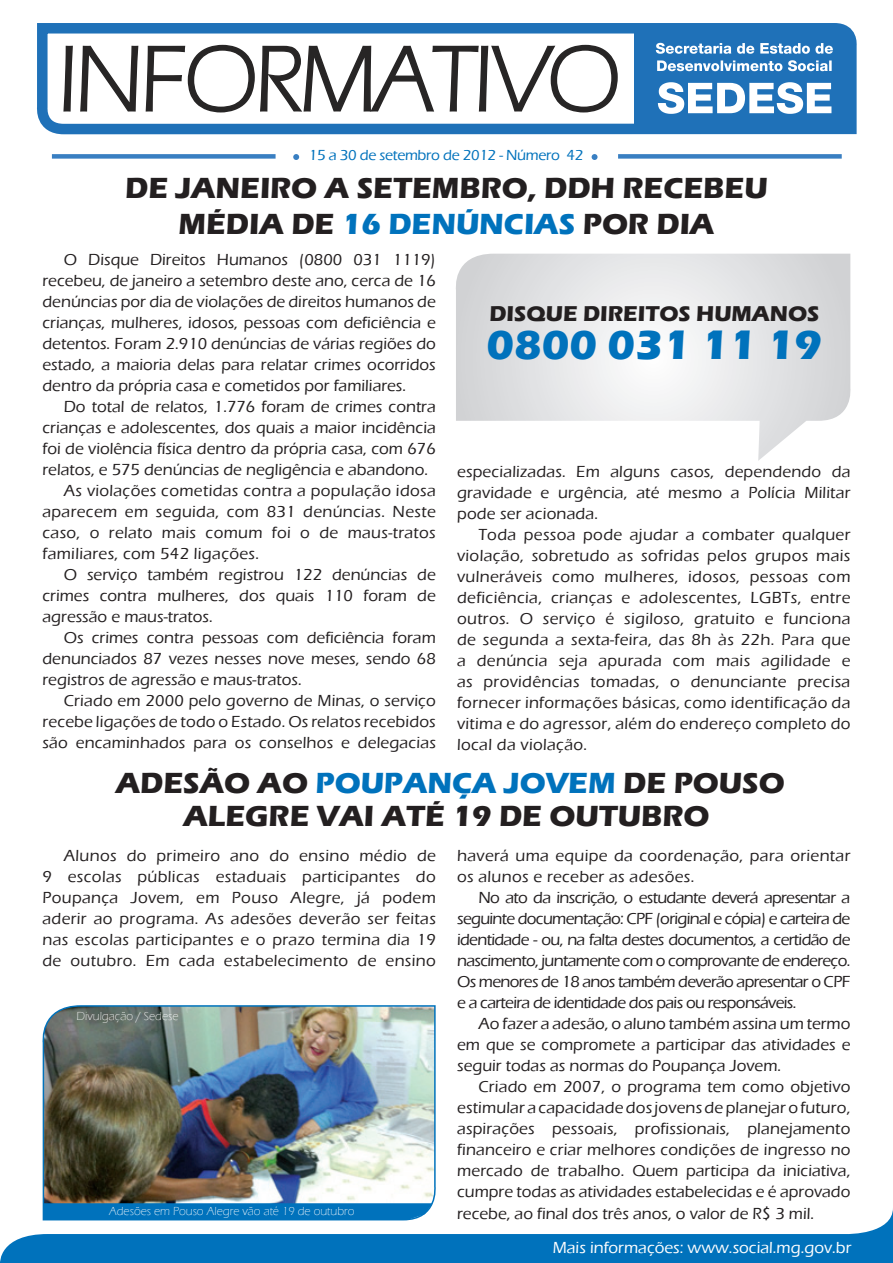
<style>
.page{position:relative;width:893px;height:1263px;background:#fff}
.page>*{position:absolute;margin:0;border:0;box-sizing:border-box;transform-origin:0 0}
.t1{font:700 42.45px "Eras ITC";color:#0072bc}
.t2{font:700 30px/33px "Eras ITC";color:#231f20;text-align:center}
.t3{font:700 22.05px "Eras ITC";color:#231f20}
.t4{font:500 16.5px/21px "Eras ITC";color:#231f20;text-align:justify}
.t5{font:500 16.5px/21px "Eras ITC";letter-spacing:.02em;color:#231f20}
.t6{font:500 16.5px "Eras ITC";color:#fff}
.t7{font:500 15px "Eras ITC";letter-spacing:-.02em;color:#0072bc}
.t8{font:300 12px "Eras ITC";color:#fff}
.s1{color:#0072bc}
</style>
<div class="page">
<div style="left:618px;top:154px;width:224px;height:5px;background:#397fc2"></div>
<div style="left:52px;top:154px;width:224px;height:5px;background:#397fc2"></div>
<svg style="left:293px;top:154px;width:6px;height:6px"></svg>
<svg style="left:592px;top:154px;width:5px;height:6px"></svg>
<svg style="left:37px;top:23px;width:820px;height:112px"></svg>
<svg style="left:0;top:1209px;width:893px;height:54px;fill:#0072bc"></svg>
<svg style="left:456px;top:254px;width:395px;height:207px"></svg>
<img style="left:39px;top:1005px;width:399px;height:216px">
<svg style="left:43px;top:1203px;width:390px;height:16px;background:#0775bd"></svg>
<p class="t7" style="left:309px;top:147px;width:276px">15 a 30 de setembro de 2012 - Número 42</p>
<p class="t2" style="left:125px;top:172px;width:644px">DE JANEIRO A SETEMBRO, DDH RECEBEU</p>
<p class="t2" style="left:179px;top:208px;width:537px">MÉDIA DE <span class="s1">16 DENÚNCIAS</span> POR DIA</p>
<p class="t4" style="left:43px;top:249px;width:395px;text-indent:21px">O Disque Direitos Humanos (0800 031 1119) recebeu, de janeiro a setembro deste ano, cerca de 16 denúncias por dia de violações de direitos humanos de crianças, mulheres, idosos, pessoas com deficiência e detentos. Foram 2.910 denúncias de várias regiões do estado, a maioria delas para relatar crimes ocorridos dentro da própria casa e cometidos por familiares.</p>
<p class="t4" style="left:43px;top:396px;width:395px;text-indent:21px">Do total de relatos, 1.776 foram de crimes contra crianças e adolescentes, dos quais a maior incidência foi de violência física dentro da própria casa, com 676 relatos, e 575 denúncias de negligência e abandono.</p>
<p class="t4" style="left:43px;top:480px;width:395px;text-indent:21px">As violações cometidas contra a população idosa aparecem em seguida, com 831 denúncias. Neste caso, o relato mais comum foi o de maus-tratos familiares, com 542 ligações.</p>
<p class="t4" style="left:43px;top:564px;width:395px;text-indent:21px">O serviço também registrou 122 denúncias de crimes contra mulheres, dos quais 110 foram de agressão e maus-tratos.</p>
<p class="t4" style="left:43px;top:627px;width:395px;text-indent:21px">Os crimes contra pessoas com deficiência foram denunciados 87 vezes nesses nove meses, sendo 68 registros de agressão e maus-tratos.</p>
<p class="t4" style="left:43px;top:690px;width:395px;text-indent:21px">Criado em 2000 pelo governo de Minas, o serviço recebe ligações de todo o Estado. Os relatos recebidos são encaminhados para os conselhos e delegacias</p>
<p class="t3" style="left:489px;top:301px;width:331px">DISQUE DIREITOS HUMANOS</p>
<p class="t1" style="left:486px;top:320px;width:337px">0800 031 11 19</p>
<p class="t4" style="left:457px;top:461px;width:395px">especializadas. Em alguns casos, dependendo da gravidade e urgência, até mesmo a Polícia Militar pode ser acionada.</p>
<p class="t4" style="left:457px;top:524px;width:395px;text-indent:21px">Toda pessoa pode ajudar a combater qualquer violação, sobretudo as sofridas pelos grupos mais vulneráveis como mulheres, idosos, pessoas com deficiência, crianças e adolescentes, LGBTs, entre outros. O serviço é sigiloso, gratuito e funciona de segunda a sexta-feira, das 8h às 22h. Para que a denúncia seja apurada com mais agilidade e as providências tomadas, o denunciante precisa fornecer informações básicas, como identificação da vitima e do agressor, além do endereço completo do local da violação.</p>
<p class="t2" style="left:116px;top:767px;width:670px">ADESÃO AO <span class="s1">POUPANÇA JOVEM</span> DE POUSO<br>ALEGRE VAI ATÉ 19 DE OUTUBRO</p>
<p class="t4" style="left:43px;top:846px;width:395px;text-indent:21px">Alunos do primeiro ano do ensino médio de 9 escolas públicas estaduais participantes do Poupança Jovem, em Pouso Alegre, já podem aderir ao programa. As adesões deverão ser feitas nas escolas participantes e o prazo termina dia 19 de outubro. Em cada estabelecimento de ensino</p>
<p class="t5" style="left:457px;top:846px;width:395px">haverá uma equipe da coordenação, para orientar os alunos e receber as adesões.</p>
<p class="t4" style="left:457px;top:888px;width:395px;text-indent:21px">No ato da inscrição, o estudante deverá apresentar a seguinte documentação: CPF (original e cópia) e carteira de identidade - ou, na falta destes documentos, a certidão de nascimento, juntamente com o comprovante de endereço.<br>Os menores de 18 anos também deverão apresentar o CPF e a carteira de identidade dos pais ou responsáveis.</p>
<p class="t4" style="left:457px;top:1014px;width:395px;text-indent:21px">Ao fazer a adesão, o aluno também assina um termo em que se compromete a participar das atividades e seguir todas as normas do Poupança Jovem.</p>
<p class="t4" style="left:457px;top:1077px;width:395px;text-indent:21px">Criado em 2007, o programa tem como objetivo estimular a capacidade dos jovens de planejar o futuro, aspirações pessoais, profissionais, planejamento financeiro e criar melhores condições de ingresso no mercado de trabalho. Quem participa da iniciativa, cumpre todas as atividades estabelecidas e é aprovado</p>
<p class="t8" style="left:77px;top:1010px;width:103px">Divulgação / Sedese</p>
<p class="t8" style="left:109px;top:1204px;width:247px">Adesões em Pouso Alegre vão até 19 de outubro</p>
<p class="t4" style="left:457px;top:1203px;width:359px">recebe, ao final dos três anos, o valor de R$ 3 mil.</p>
<p class="t6" style="left:553px;top:1238px;width:300px">Mais informações: www.social.mg.gov.br</p>
</div>
